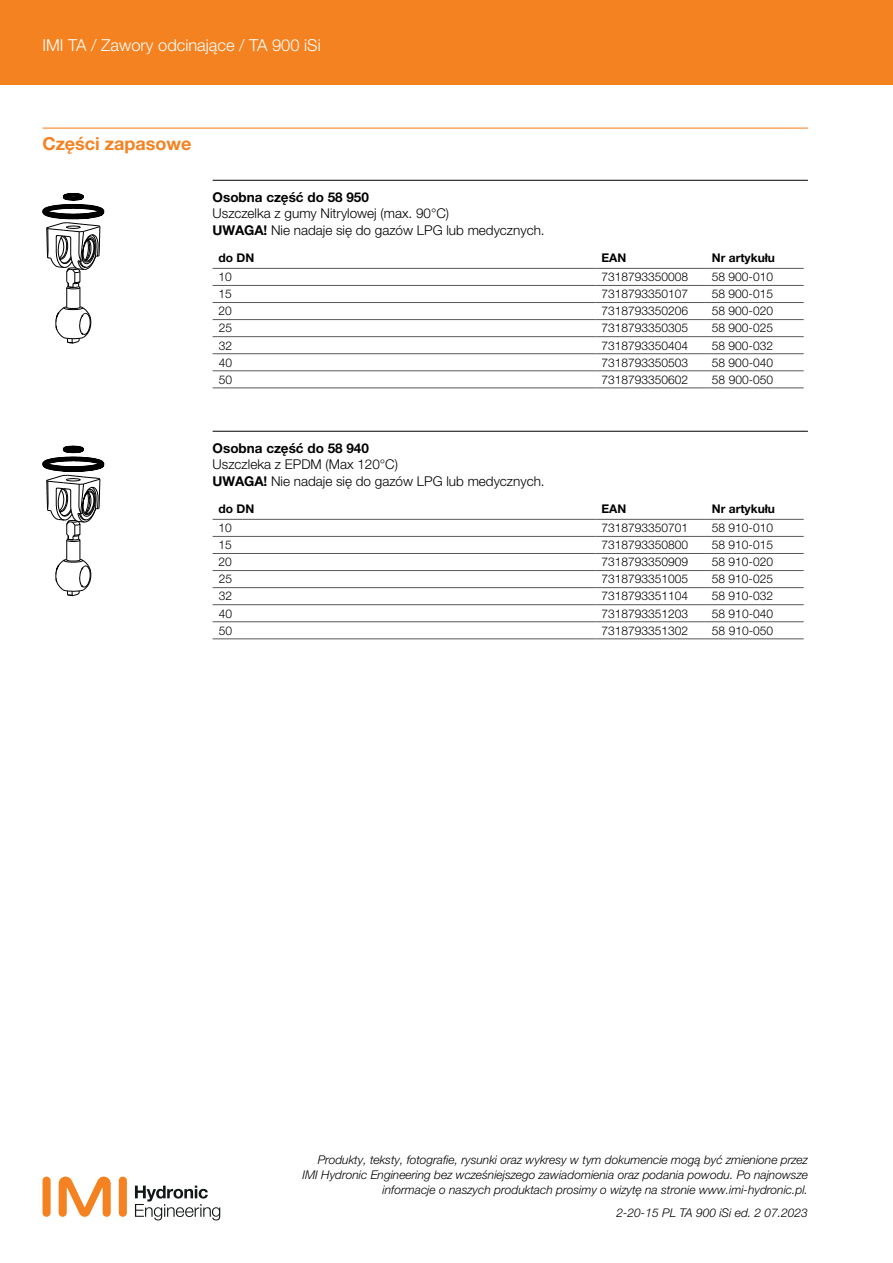
<style>
.page{position:relative;width:893px;height:1263px;background:#fff}
.page>*{position:absolute;margin:0;border:0;box-sizing:border-box;transform-origin:0 0}
.t1{font:700 18px "Helvetica Neue LTW1 G";color:#f58220}
.t2{font:300 16.5px "Helvetica Neue LTW1 G";color:#fff}
.t3{font:300 13.5px/16.5px "Helvetica Neue LTW1 G";color:#000}
.t4{font:700 13.5px "Helvetica Neue LTW1 G";color:#000}
.t5{font:300 12px "Helvetica Neue LTW1 G";color:#000}
.t6{font:italic 300 12px/15px "Helvetica Neue LTW1 G";color:#000;text-align:right}
.t7{font:700 12px "Helvetica Neue LTW1 G";color:#000}
.s1{font-weight:700}
</style>
<div class="page">
<div style="left:119px;top:1176px;width:8px;height:41px;background:#f58220;border-radius:4px"></div>
<div style="left:43px;top:1176px;width:8px;height:41px;background:#f58220;border-radius:4px"></div>
<svg style="left:59px;top:1176px;width:52px;height:41px"></svg>
<svg style="left:135px;top:1185px;width:85px;height:35px"></svg>
<div style="left:0;top:0;width:893px;height:85px;background:#f58220"></div>
<hr style="left:43px;top:128px;width:765px;height:1px;background:#f58220">
<hr style="left:213px;top:180px;width:595px;height:1px;background:#000">
<hr style="left:213px;top:431px;width:595px;height:1px;background:#000">
<hr style="left:213px;top:268px;width:382px;height:1px;background:#58595b">
<hr style="left:595px;top:268px;width:111px;height:1px;background:#58595b">
<hr style="left:706px;top:268px;width:98px;height:1px;background:#58595b">
<hr style="left:213px;top:285px;width:382px;height:1px;background:#58595b">
<hr style="left:595px;top:285px;width:111px;height:1px;background:#58595b">
<hr style="left:706px;top:285px;width:98px;height:1px;background:#58595b">
<hr style="left:213px;top:302px;width:382px;height:1px;background:#58595b">
<hr style="left:595px;top:302px;width:111px;height:1px;background:#58595b">
<hr style="left:706px;top:302px;width:98px;height:1px;background:#58595b">
<hr style="left:213px;top:319px;width:382px;height:1px;background:#58595b">
<hr style="left:595px;top:319px;width:111px;height:1px;background:#58595b">
<hr style="left:706px;top:319px;width:98px;height:1px;background:#58595b">
<hr style="left:213px;top:336px;width:382px;height:1px;background:#58595b">
<hr style="left:595px;top:336px;width:111px;height:1px;background:#58595b">
<hr style="left:706px;top:336px;width:98px;height:1px;background:#58595b">
<hr style="left:213px;top:353px;width:382px;height:1px;background:#58595b">
<hr style="left:595px;top:353px;width:111px;height:1px;background:#58595b">
<hr style="left:706px;top:353px;width:98px;height:1px;background:#58595b">
<hr style="left:213px;top:371px;width:382px;height:1px;background:#58595b">
<hr style="left:213px;top:388px;width:382px;height:1px;background:#58595b">
<hr style="left:595px;top:371px;width:111px;height:1px;background:#58595b">
<hr style="left:595px;top:388px;width:111px;height:1px;background:#58595b">
<hr style="left:706px;top:371px;width:98px;height:1px;background:#58595b">
<hr style="left:706px;top:388px;width:98px;height:1px;background:#58595b">
<hr style="left:213px;top:519px;width:382px;height:1px;background:#58595b">
<hr style="left:595px;top:519px;width:111px;height:1px;background:#58595b">
<hr style="left:706px;top:519px;width:98px;height:1px;background:#58595b">
<hr style="left:213px;top:536px;width:382px;height:1px;background:#58595b">
<hr style="left:595px;top:536px;width:111px;height:1px;background:#58595b">
<hr style="left:706px;top:536px;width:98px;height:1px;background:#58595b">
<hr style="left:213px;top:553px;width:382px;height:1px;background:#58595b">
<hr style="left:595px;top:553px;width:111px;height:1px;background:#58595b">
<hr style="left:706px;top:553px;width:98px;height:1px;background:#58595b">
<hr style="left:213px;top:570px;width:382px;height:1px;background:#58595b">
<hr style="left:595px;top:570px;width:111px;height:1px;background:#58595b">
<hr style="left:706px;top:570px;width:98px;height:1px;background:#58595b">
<hr style="left:213px;top:587px;width:382px;height:1px;background:#58595b">
<hr style="left:595px;top:587px;width:111px;height:1px;background:#58595b">
<hr style="left:706px;top:587px;width:98px;height:1px;background:#58595b">
<hr style="left:213px;top:604px;width:382px;height:1px;background:#58595b">
<hr style="left:595px;top:604px;width:111px;height:1px;background:#58595b">
<hr style="left:706px;top:604px;width:98px;height:1px;background:#58595b">
<hr style="left:213px;top:621px;width:382px;height:1px;background:#58595b">
<hr style="left:213px;top:639px;width:382px;height:1px;background:#58595b">
<hr style="left:595px;top:621px;width:111px;height:1px;background:#58595b">
<hr style="left:595px;top:639px;width:111px;height:1px;background:#58595b">
<hr style="left:706px;top:621px;width:98px;height:1px;background:#58595b">
<hr style="left:706px;top:639px;width:98px;height:1px;background:#58595b">
<svg style="left:43px;top:193px;width:61px;height:151px"></svg>
<svg style="left:43px;top:446px;width:61px;height:150px"></svg>
<h2 class="t2" style="left:43px;top:35px;width:280px">IMI TA / Zawory odcinające / TA 900 iSi</h2>
<h1 class="t1" style="left:43px;top:132px;width:151px">Części zapasowe</h1>
<p class="t4" style="left:213px;top:189px;width:158px">Osobna część do 58 950</p>
<p class="t3" style="left:213px;top:205px;width:334px">Uszczelka z gumy Nitrylowej (max. 90°C)<br><span class="s1">UWAGA!</span> Nie nadaje się do gazów LPG lub medycznych.</p>
<p class="t7" style="left:219px;top:250px;width:37px">do DN</p>
<p class="t7" style="left:601px;top:250px;width:26px">EAN</p>
<p class="t7" style="left:712px;top:250px;width:65px">Nr artykułu</p>
<p class="t5" style="left:219px;top:270px;width:15px">10</p>
<p class="t5" style="left:601px;top:270px;width:88px">7318793350008</p>
<p class="t5" style="left:712px;top:270px;width:63px">58 900-010</p>
<p class="t5" style="left:219px;top:287px;width:15px">15</p>
<p class="t5" style="left:601px;top:287px;width:88px">7318793350107</p>
<p class="t5" style="left:712px;top:287px;width:63px">58 900-015</p>
<p class="t5" style="left:219px;top:304px;width:15px">20</p>
<p class="t5" style="left:601px;top:304px;width:88px">7318793350206</p>
<p class="t5" style="left:712px;top:304px;width:63px">58 900-020</p>
<p class="t5" style="left:219px;top:321px;width:15px">25</p>
<p class="t5" style="left:601px;top:321px;width:88px">7318793350305</p>
<p class="t5" style="left:712px;top:321px;width:63px">58 900-025</p>
<p class="t5" style="left:219px;top:338px;width:15px">32</p>
<p class="t5" style="left:601px;top:338px;width:88px">7318793350404</p>
<p class="t5" style="left:712px;top:338px;width:63px">58 900-032</p>
<p class="t5" style="left:219px;top:355px;width:15px">40</p>
<p class="t5" style="left:601px;top:355px;width:88px">7318793350503</p>
<p class="t5" style="left:712px;top:355px;width:63px">58 900-040</p>
<p class="t5" style="left:219px;top:372px;width:15px">50</p>
<p class="t5" style="left:601px;top:372px;width:88px">7318793350602</p>
<p class="t5" style="left:712px;top:372px;width:63px">58 900-050</p>
<p class="t4" style="left:213px;top:440px;width:158px">Osobna część do 58 940</p>
<p class="t3" style="left:213px;top:456px;width:334px">Uszczleka z EPDM (Max 120°C)<br><span class="s1">UWAGA!</span> Nie nadaje się do gazów LPG lub medycznych.</p>
<p class="t7" style="left:219px;top:501px;width:37px">do DN</p>
<p class="t7" style="left:601px;top:501px;width:26px">EAN</p>
<p class="t7" style="left:712px;top:501px;width:65px">Nr artykułu</p>
<p class="t5" style="left:219px;top:520px;width:15px">10</p>
<p class="t5" style="left:601px;top:520px;width:88px">7318793350701</p>
<p class="t5" style="left:712px;top:520px;width:63px">58 910-010</p>
<p class="t5" style="left:219px;top:538px;width:15px">15</p>
<p class="t5" style="left:601px;top:538px;width:88px">7318793350800</p>
<p class="t5" style="left:712px;top:538px;width:63px">58 910-015</p>
<p class="t5" style="left:219px;top:555px;width:15px">20</p>
<p class="t5" style="left:601px;top:555px;width:88px">7318793350909</p>
<p class="t5" style="left:712px;top:555px;width:63px">58 910-020</p>
<p class="t5" style="left:219px;top:572px;width:15px">25</p>
<p class="t5" style="left:601px;top:572px;width:88px">7318793351005</p>
<p class="t5" style="left:712px;top:572px;width:63px">58 910-025</p>
<p class="t5" style="left:219px;top:589px;width:15px">32</p>
<p class="t5" style="left:601px;top:589px;width:88px">7318793351104</p>
<p class="t5" style="left:712px;top:589px;width:63px">58 910-032</p>
<p class="t5" style="left:219px;top:606px;width:15px">40</p>
<p class="t5" style="left:601px;top:606px;width:88px">7318793351203</p>
<p class="t5" style="left:712px;top:606px;width:63px">58 910-040</p>
<p class="t5" style="left:219px;top:623px;width:15px">50</p>
<p class="t5" style="left:601px;top:623px;width:88px">7318793351302</p>
<p class="t5" style="left:712px;top:623px;width:63px">58 910-050</p>
<p class="t6" style="left:302px;top:1152px;width:507px">Produkty, teksty, fotografie, rysunki oraz wykresy w tym dokumencie mogą być zmienione przez<br>IMI Hydronic Engineering bez wcześniejszego zawiadomienia oraz podania powodu. Po najnowsze informacje o naszych produktach prosimy o wizytę na stronie www.imi-hydronic.pl.</p>
<p class="t6" style="left:616px;top:1205px;width:193px">2-20-15 PL TA 900 iSi ed. 2 07.2023</p>
</div>
